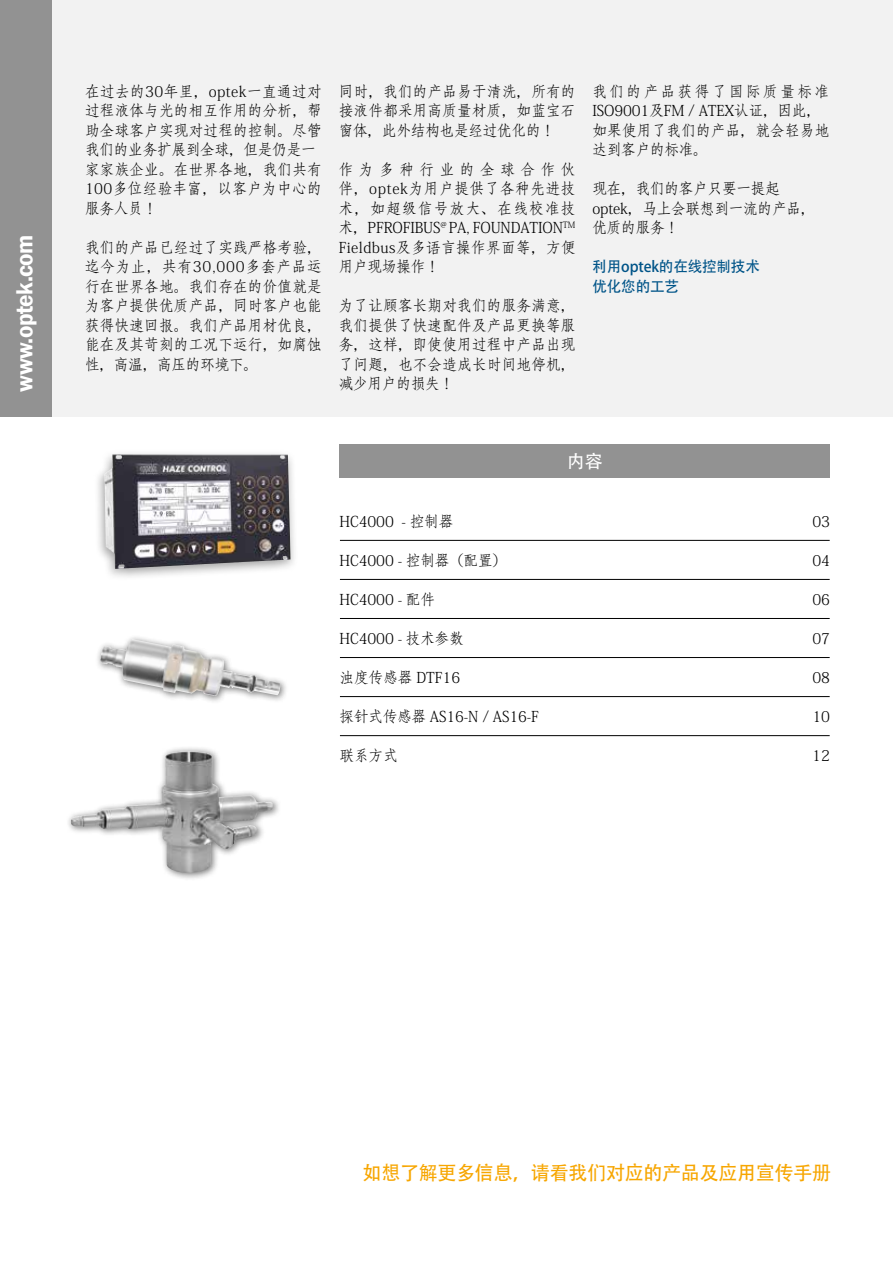
<style>
.page{position:relative;width:893px;height:1263px;background:#fff}
.page>*{position:absolute;margin:0;border:0;box-sizing:border-box;transform-origin:0 0}
.t1{font:600 24px "Franklin Gothic";letter-spacing:-.025em;color:#fff}
.t2{font:19.5px "Adobe Heiti Std";letter-spacing:-.01em;color:#f7a600}
.t3{font:18px "Adobe Heiti Std";color:#fff}
.t4{font:15px/19.5px "Adobe Fangsong Std";letter-spacing:.02em;color:#000;text-align:justify}
.t5{font:15px/19.5px "Adobe Fangsong Std";letter-spacing:-.01em;color:#000}
.t6{font:15px/19.5px "Adobe Heiti Std";letter-spacing:-.01em;color:#005488}
.t7{font:15px "Adobe Fangsong Std";color:#000}
</style>
<div class="page">
<div style="left:0;top:0;width:893px;height:417px;background:#f2f2f2"></div>
<div style="left:0;top:0;width:51px;height:417px;background:#929292"></div>
<div style="left:339px;top:444px;width:491px;height:34px;background:#929292"></div>
<hr style="left:340px;top:540px;width:490px;height:1px;background:#000">
<hr style="left:340px;top:579px;width:490px;height:1px;background:#000">
<hr style="left:340px;top:618px;width:490px;height:1px;background:#000">
<hr style="left:340px;top:657px;width:490px;height:1px;background:#000">
<hr style="left:340px;top:696px;width:490px;height:1px;background:#000">
<hr style="left:340px;top:735px;width:490px;height:1px;background:#000">
<div style="left:94px;top:449px;width:204px;height:133px;background:#000;opacity:.36"></div>
<img style="left:104px;top:457px;width:9px;height:96px">
<div style="left:66px;top:746px;width:216px;height:135px;background:#000;opacity:.55"></div>
<img style="left:71px;top:751px;width:186px;height:122px">
<div style="left:95px;top:634px;width:194px;height:70px;background:#000;opacity:.55"></div>
<img style="left:100px;top:639px;width:180px;height:57px">
<h1 class="t1" style="left:10px;top:392px;width:159px;rotate:-90deg">www.optek.com</h1>
<p class="t4" style="left:85px;top:81px;width:238px;text-align:left">在过去的30年里，optek一直通过对过程液体与光的相互作用的分析，帮助全球客户实现对过程的控制。尽管我们的业务扩展到全球，但是仍是一家家族企业。在世界各地，我们共有<br>100多位经验丰富，以客户为中心的服务人员！</p>
<p class="t4" style="left:85px;top:237px;width:238px">我们的产品已经过了实践严格考验，迄今为止，共有30,000多套产品运行在世界各地。我们存在的价值就是为客户提供优质产品，同时客户也能获得快速回报。我们产品用材优良，能在及其苛刻的工况下运行，如腐蚀性，高温，高压的环境下。</p>
<p class="t4" style="left:339px;top:81px;width:238px">同时，我们的产品易于清洗，所有的接液件都采用高质量材质，如蓝宝石窗体，此外结构也是经过优化的！</p>
<p class="t4" style="left:339px;top:159px;width:238px">作为多种行业的全球合作伙伴，optek为用户提供了各种先进技术，如超级信号放大、在线校准技术，PFROFIBUS<sup>@</sup> PA, FOUNDATION<sup>TM </sup>Fieldbus及多语言操作界面等，方便用户现场操作！</p>
<p class="t4" style="left:339px;top:296px;width:238px">为了让顾客长期对我们的服务满意，我们提供了快速配件及产品更换等服务，这样，即使使用过程中产品出现了问题，也不会造成长时间地停机，减少用户的损失！</p>
<p class="t4" style="left:592px;top:81px;width:238px;text-align:left">我们的产品获得了国际质量标准<br>ISO9001及FM / ATEX认证，因此，如果使用了我们的产品，就会轻易地达到客户的标准。</p>
<p class="t5" style="left:592px;top:179px;width:224px">现在，我们的客户只要一提起optek，马上会联想到一流的产品，优质的服务！</p>
<p class="t6" style="left:592px;top:257px;width:169px">利用optek的在线控制技术优化您的工艺</p>
<p class="t3" style="left:567px;top:451px;width:37px">内容</p>
<p class="t5" style="left:339px;top:512px;width:115px">HC4000 - 控制器</p>
<p class="t4" style="left:812px;top:512px;width:19px">03</p>
<p class="t5" style="left:339px;top:551px;width:169px">HC4000 - 控制器（配置）</p>
<p class="t4" style="left:812px;top:551px;width:19px">04</p>
<p class="t5" style="left:339px;top:590px;width:97px">HC4000 - 配件</p>
<p class="t4" style="left:812px;top:590px;width:19px">06</p>
<p class="t5" style="left:339px;top:629px;width:126px">HC4000 - 技术参数</p>
<p class="t4" style="left:812px;top:629px;width:19px">07</p>
<p class="t7" style="left:339px;top:668px;width:122px">浊度传感器 DTF16</p>
<p class="t4" style="left:812px;top:668px;width:19px">08</p>
<p class="t5" style="left:339px;top:707px;width:201px">探针式传感器 AS16-N / AS16-F</p>
<p class="t4" style="left:812px;top:707px;width:19px">10</p>
<p class="t4" style="left:339px;top:746px;width:60px">联系方式</p>
<p class="t4" style="left:812px;top:746px;width:19px">12</p>
<h2 class="t2" style="left:363px;top:1161px;width:470px">如想了解更多信息，请看我们对应的产品及应用宣传手册</h2>
</div>
